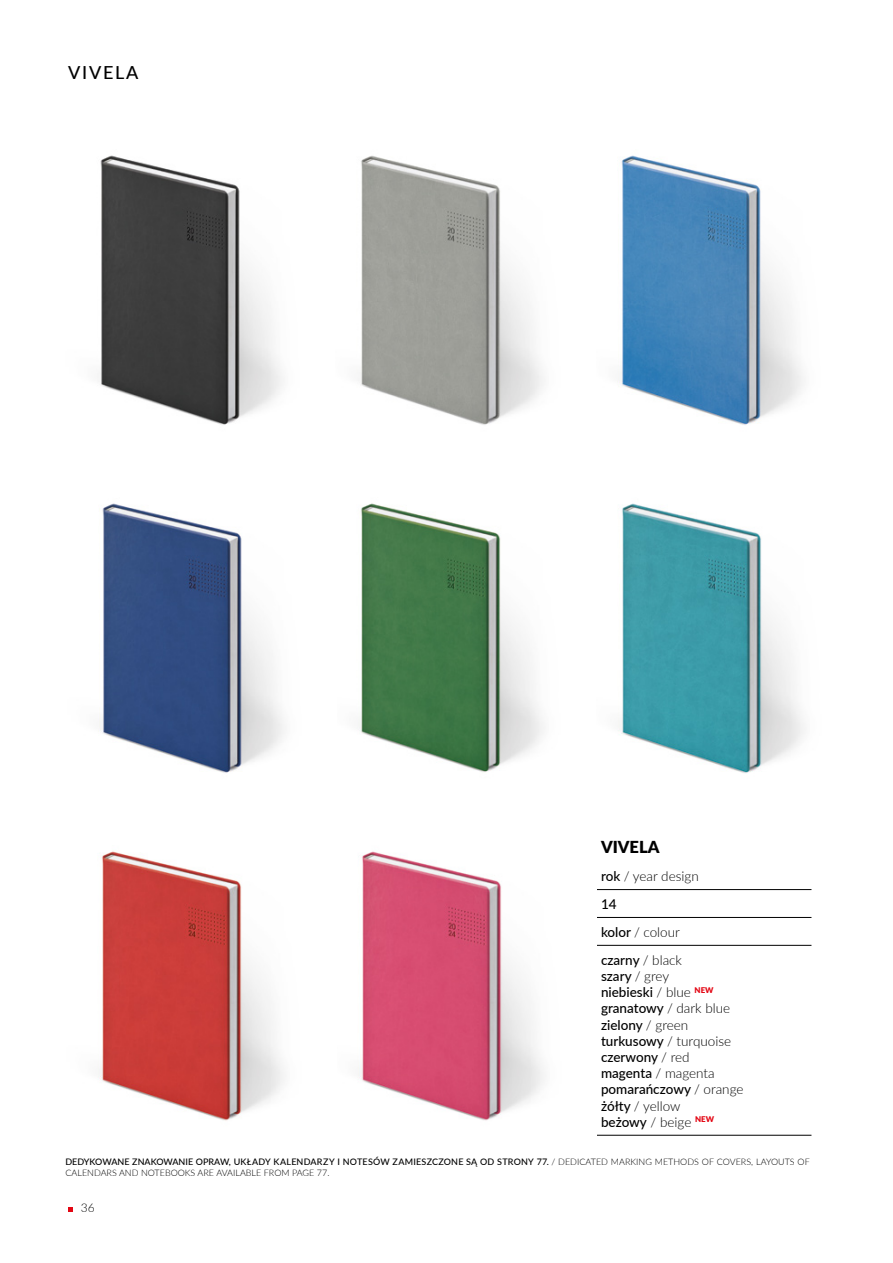
<style>
.page{position:relative;width:893px;height:1263px;background:#fff}
.page>*{position:absolute;margin:0;border:0;box-sizing:border-box;transform-origin:0 0}
.t1{font:500 18px "Lato";letter-spacing:.1em;color:#000}
.t2{font:900 16.5px "Lato";color:#000}
.t3{font:500 13.5px/16.2px "Lato";color:#000}
.t4{font:300 13.5px/27.9px "Lato";color:#000}
.t5{font:300 12px "Lato";color:#000}
.t6{font:300 9px/10.8px "Lato";color:#000}
.s1{font-weight:500}
.s2{font-weight:300}
</style>
<div class="page">
<svg style="left:68px;top:1208px;width:4px;height:4px"></svg>
<img style="left:618px;top:503px;width:187px;height:270px">
<img style="left:617px;top:155px;width:186px;height:270px">
<hr style="left:590px;top:889px;width:221px;height:1px;background:#000">
<hr style="left:590px;top:917px;width:221px;height:1px;background:#000">
<hr style="left:590px;top:945px;width:221px;height:1px;background:#000">
<hr style="left:590px;top:1135px;width:221px;height:1px;background:#000">
<img style="left:358px;top:155px;width:185px;height:270px">
<img style="left:358px;top:503px;width:186px;height:269px">
<img style="left:358px;top:851px;width:238px;height:285px">
<img style="left:100px;top:155px;width:182px;height:270px">
<img style="left:98px;top:851px;width:186px;height:270px">
<img style="left:99px;top:503px;width:185px;height:270px">
<h1 class="t1" style="left:68px;top:60px;width:72px">VIVELA</h1>
<h2 class="t2" style="left:601px;top:835px;width:60px">VIVELA</h2>
<h3 class="t4" style="left:601px;top:862px;width:99px"><span class="s1">rok</span> / year design<br><span class="s1">14<br>kolor</span> / colour <span class="s1">czarny</span> / black</h3>
<h3 class="t3" style="left:601px;top:967px;width:144px">szary <span class="s2">/ grey<br></span>niebieski <span class="s2">/ blue</span> <sup>NEW </sup>granatowy <span class="s2">/ dark blue </span>zielony <span class="s2">/ green </span>turkusowy <span class="s2">/ turquoise </span>czerwony <span class="s2">/ red </span>magenta <span class="s2">/ magenta </span>pomarańczowy <span class="s2">/ orange </span>żółty <span class="s2">/ yellow<br></span>beżowy <span class="s2">/ beige</span> <sup>NEW</sup></h3>
<p class="t6" style="left:65px;top:1156px;width:746px"><span class="s1">DEDYKOWANE ZNAKOWANIE OPRAW, UKŁADY KALENDARZY I NOTESÓW ZAMIESZCZONE SĄ OD STRONY 77.</span> / DEDICATED MARKING METHODS OF COVERS, LAYOUTS OF<br>CALENDARS AND NOTEBOOKS ARE AVAILABLE FROM PAGE 77.</p>
<h3 class="t5" style="left:81px;top:1199px;width:15px">36</h3>
</div>
